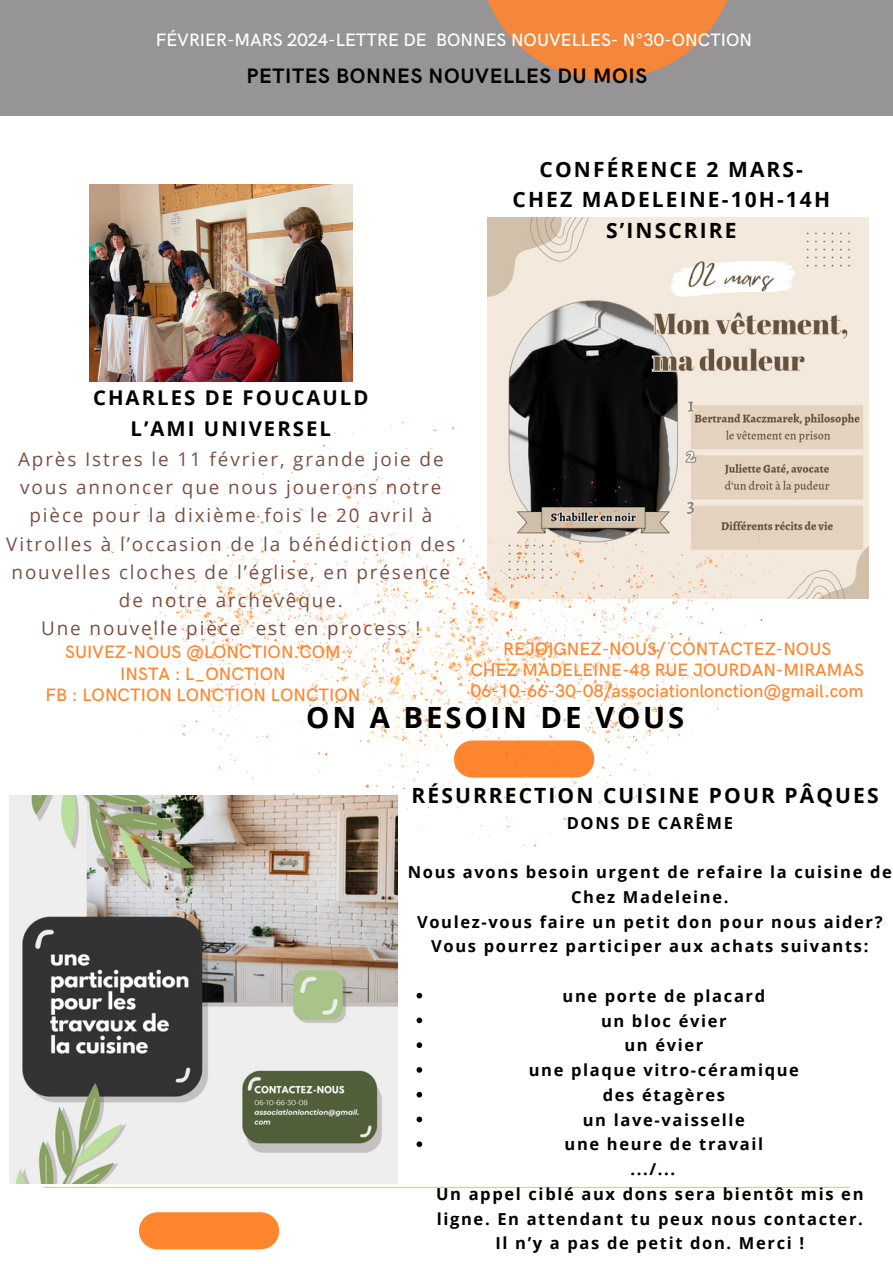
<style>
.page{position:relative;width:893px;height:1264px;background:#fff}
.page>*{position:absolute;margin:0;border:0;box-sizing:border-box;transform-origin:0 0}
.t1{font:700 29.25px "Open Sans";letter-spacing:.1em;color:#000}
.t2{font:700 21px/30.3px "Open Sans";letter-spacing:.1em;color:#000;text-align:center}
.t3{font:700 21px "HK Grotesk";letter-spacing:.03em;color:#000}
.t4{font:700 20.4px/30.3px "Open Sans";letter-spacing:.1em;color:#000;text-align:center}
.t5{font:18.9px/28.2px "Open Sans";letter-spacing:.1em;color:#785046;text-align:center}
.t6{font:500 18px/21.3px "HK Grotesk";color:#ff862f;text-align:center}
.t7{font:500 18px "HK Grotesk";color:#fff}
.t8{font:700 16.5px/24.8px "Open Sans";letter-spacing:.1em;color:#000;text-align:center}
</style>
<div class="page">
<div style="left:0;top:0;width:892px;height:116px;background:#979497"></div>
<svg style="left:488px;top:0;width:239px;height:80px"></svg>
<hr style="left:43px;top:1186px;width:807px;height:1px;background:#ffc25a">
<div style="left:157px;top:1212px;width:104px;height:37px;background:#ff862f"></div>
<img style="left:487px;top:218px;width:381px;height:380px">
<img style="left:9px;top:795px;width:388px;height:388px">
<img style="left:89px;top:185px;width:264px;height:197px">
<img style="left:89px;top:389px;width:715px;height:485px">
<svg style="left:416px;top:992px;width:6px;height:6px"></svg>
<svg style="left:416px;top:1017px;width:6px;height:6px"></svg>
<svg style="left:416px;top:1042px;width:6px;height:5px"></svg>
<svg style="left:416px;top:1067px;width:6px;height:5px"></svg>
<svg style="left:416px;top:1091px;width:6px;height:6px"></svg>
<svg style="left:416px;top:1116px;width:6px;height:6px"></svg>
<svg style="left:416px;top:1141px;width:6px;height:5px"></svg>
<p class="t7" style="left:156px;top:30px;width:598px">FÉVRIER-MARS 2024-LETTRE DE BONNES NOUVELLES- N°30-ONCTION</p>
<p class="t3" style="left:246px;top:64px;width:402px">PETITES BONNES NOUVELLES DU MOIS</p>
<p class="t2" style="left:512px;top:154px;width:319px">CONFÉRENCE 2 MARS-<br>CHEZ MADELEINE-10H-14H<br>S’INSCRIRE</p>
<p class="t4" style="left:93px;top:382px;width:277px">CHARLES DE FOUCAULD<br>L’AMI UNIVERSEL</p>
<p class="t5" style="left:6px;top:445px;width:450px">Après Istres le 11 février, grande joie de vous annoncer que nous jouerons notre pièce pour la dixième fois le 20 avril à Vitrolles à l’occasion de la bénédiction des nouvelles cloches de l’église, en présence de notre archevêque.<br>Une nouvelle pièce est en process !</p>
<p class="t6" style="left:470px;top:638px;width:395px">REJOIGNEZ-NOUS/ CONTACTEZ-NOUS<br>CHEZ MADELEINE-48 RUE JOURDAN-MIRAMAS<br>06-10-66-30-08/associationlonction@gmail.com</p>
<h1 class="t1" style="left:306px;top:696px;width:379px">ON A BESOIN DE VOUS</h1>
<p class="t6" style="left:46px;top:642px;width:316px">SUIVEZ-NOUS @LONCTION.COM<br>INSTA : L_ONCTION<br>FB : LONCTION LONCTION LONCTION</p>
<p class="t2" style="left:411px;top:779px;width:468px">RÉSURRECTION CUISINE POUR PÂQUES</p>
<p class="t8" style="left:566px;top:809px;width:168px">DONS DE CARÊME</p>
<p class="t8" style="left:408px;top:859px;width:485px">Nous avons besoin urgent de refaire la cuisine de Chez Madeleine.<br>Voulez-vous faire un petit don pour nous aider?<br>Vous pourrez participer aux achats suivants:</p>
<p class="t8" style="left:562px;top:983px;width:204px">une porte de placard</p>
<p class="t8" style="left:601px;top:1007px;width:127px">un bloc évier</p>
<p class="t8" style="left:624px;top:1032px;width:80px">un évier</p>
<p class="t8" style="left:528px;top:1057px;width:272px">une plaque vitro-céramique</p>
<p class="t8" style="left:602px;top:1082px;width:124px">des étagères</p>
<p class="t8" style="left:582px;top:1106px;width:164px">un lave-vaisselle</p>
<p class="t8" style="left:564px;top:1131px;width:200px">une heure de travail</p>
<p class="t8" style="left:630px;top:1156px;width:46px">.../...</p>
<p class="t8" style="left:436px;top:1181px;width:429px">Un appel ciblé aux dons sera bientôt mis en</p>
<p class="t8" style="left:437px;top:1205px;width:427px">ligne. En attendant tu peux nous contacter.</p>
<p class="t8" style="left:495px;top:1230px;width:310px">Il n’y a pas de petit don. Merci !</p>
</div>
